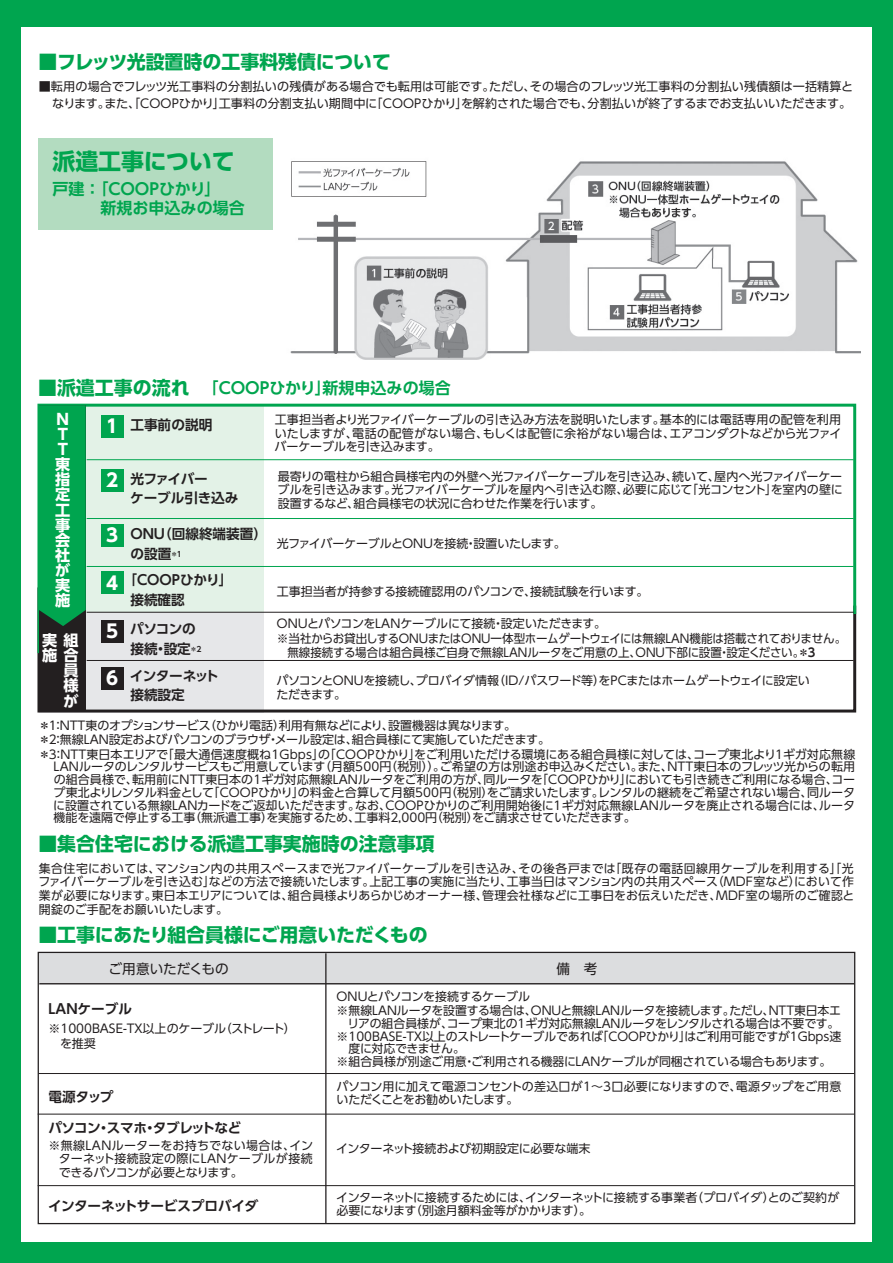
<style>
.page{position:relative;width:893px;height:1263px;background:#00a54f}
.page>*{position:absolute;margin:0;border:0;box-sizing:border-box;transform-origin:0 0}
.t1{font:700 22.95px "UD Shin Go Pro";color:#00a54f}
.t2{font:700 18.9px "UD Shin Go Pro";color:#00a54f}
.t3{font:700 18.15px "UD Shin Go Pro";color:#fff}
.t4{font:700 16.05px/19.6px "UD Shin Go Pro De";color:#00a54f}
.t5{font:700 15.15px/15.1px "UD Shin Go Pro";color:#fff;text-align:right}
.t6{font:700 13.65px/19.6px "UD Shin Go Pro De";letter-spacing:-.01em;color:#231f20}
.t7{font:700 13.65px "UD Shin Go Pro De";letter-spacing:-.04em;color:#231f20}
.t8{font:700 13.65px/19.6px "UD Shin Go Pro De";letter-spacing:-.03em;color:#231f20}
.t9{font:13.65px "UD Shin Go Pro";letter-spacing:-.005em;color:#231f20}
.t10{font:12.15px/16.6px "UD Shin Go Pro";letter-spacing:.01em;color:#231f20;text-align:right}
.t11{font:12px/13.6px "UD Shin Go Pro";letter-spacing:-.015em;color:#231f20}
.t12{font:12px "UD Shin Go Pro";letter-spacing:-.015em;color:#231f20;scale:.96 1}
.t13{font:12px "UD Shin Go Pro";letter-spacing:-.04em;color:#231f20}
.s1{font-family:"UD Shin Go Pro";font-size:18.9px}
.s2{font-family:"UD Shin Go Pro De";font-weight:700}
</style>
<div class="page">
<div style="left:21px;top:27px;width:851px;height:1215px;background:#fff"></div>
<div style="left:38px;top:139px;width:235px;height:91px;background:#b3dcc0"></div>
<svg style="left:37px;top:656px;width:820px;height:57px"></svg>
<svg style="left:37px;top:403px;width:820px;height:253px"></svg>
<div style="left:39px;top:405px;width:47px;height:306px;background:#231f20"></div>
<div style="left:39px;top:405px;width:47px;height:221px;background:#00a54f"></div>
<hr style="left:87px;top:459px;width:767px;height:1px;background:#00a54f">
<hr style="left:87px;top:518px;width:767px;height:1px;background:#00a54f">
<hr style="left:87px;top:566px;width:767px;height:1px;background:#00a54f">
<hr style="left:87px;top:612px;width:767px;height:1px;background:#231f20">
<hr style="left:87px;top:660px;width:767px;height:1px;background:#231f20">
<div style="left:101px;top:415px;width:22px;height:22px;background:#00a54f"></div>
<div style="left:101px;top:470px;width:22px;height:22px;background:#00a54f"></div>
<div style="left:101px;top:524px;width:22px;height:22px;background:#00a54f"></div>
<div style="left:101px;top:572px;width:22px;height:22px;background:#00a54f"></div>
<div style="left:101px;top:620px;width:22px;height:22px;background:#231f20"></div>
<div style="left:101px;top:667px;width:22px;height:23px;background:#231f20"></div>
<div style="left:38px;top:952px;width:817px;height:33px;background:#dcdddf"></div>
<hr style="left:39px;top:983px;width:815px;height:1px;background:#231f20">
<hr style="left:38px;top:1073px;width:816px;height:1px;background:#231f20">
<hr style="left:38px;top:1114px;width:816px;height:1px;background:#231f20">
<hr style="left:38px;top:1185px;width:816px;height:1px;background:#231f20">
<hr style="left:325px;top:953px;width:1px;height:271px;background:#231f20">
<img style="left:290px;top:161px;width:570px;height:198px">
<h2 class="t2" style="left:39px;top:46px;width:354px">■フレッツ光設置時の工事料残債について</h2>
<p class="t10" style="left:39px;top:78px;width:816px">■転用の場合でフレッツ光工事料の分割払いの残債がある場合でも転用は可能です。ただし、その場合のフレッツ光工事料の分割払い残債額は一括精算となります。また、「COOPひかり」工事料の分割支払い期間中に「COOPひかり」を解約された場合でも、分割払いが終了するまでお支払いいただきます。</p>
<h1 class="t1" style="left:53px;top:143px;width:184px">派遣工事について</h1>
<h3 class="t4" style="left:53px;top:178px;width:194px">戸建：「COOPひかり」<br>　　　新規お申込みの場合</h3>
<h3 class="t4" style="left:38px;top:377px;width:414px"><span class="s1">■派遣工事の流れ</span> 　「COOPひかり」新規申込みの場合</h3>
<p class="t5" style="left:55px;top:411px;width:17px;text-align:left">N<br>T<br>T東指定工事会社が実施</p>
<h3 class="t3" style="left:106px;top:411px;width:13px">1</h3>
<h3 class="t3" style="left:106px;top:466px;width:13px">2</h3>
<h3 class="t3" style="left:106px;top:520px;width:13px">3</h3>
<h3 class="t3" style="left:106px;top:568px;width:13px">4</h3>
<h3 class="t3" style="left:106px;top:616px;width:13px">5</h3>
<h3 class="t3" style="left:106px;top:663px;width:13px">6</h3>
<p class="t5" style="left:42px;top:632px;width:38px">実組施合員<br>様<br>が</p>
<p class="t6" style="left:130px;top:415px;width:83px">工事前の説明</p>
<p class="t6" style="left:130px;top:468px;width:110px">光ファイバー<br>ケーブル引き込み</p>
<p class="t6" style="left:130px;top:524px;width:138px">ONU（回線終端装置）の設置<sup>＊1</sup></p>
<p class="t6" style="left:130px;top:570px;width:103px;text-indent:-7px">「COOPひかり」接続確認</p>
<p class="t8" style="left:130px;top:619px;width:73px">パソコンの接続・設定<sup>＊2</sup></p>
<p class="t6" style="left:130px;top:665px;width:90px">インターネット接続設定</p>
<p class="t11" style="left:275px;top:412px;width:568px;text-align:justify">工事担当者より光ファイバーケーブルの引き込み方法を説明いたします。基本的には電話専用の配管を利用いたしますが、電話の配管がない場合、もしくは配管に余裕がない場合は、エアコンダクトなどから光ファイバーケーブルを引き込みます。</p>
<p class="t11" style="left:277px;top:469px;width:567px;text-align:justify">最寄りの電柱から組合員様宅内の外壁へ光ファイバーケーブルを引き込み、続いて、屋内へ光ファイバーケーブルを引き込みます。光ファイバーケーブルを屋内へ引き込む際、必要に応じて「光コンセント」を室内の壁に設置するなど、組合員様宅の状況に合わせた作業を行います。</p>
<p class="t13" style="left:277px;top:533px;width:291px">光ファイバーケーブルとＯＮＵを接続・設置いたします。</p>
<p class="t11" style="left:277px;top:584px;width:373px">工事担当者が持参する接続確認用のパソコンで、接続試験を行います。</p>
<p class="t11" style="left:276px;top:615px;width:572px;line-height:15.1px">ＯＮＵとパソコンをLANケーブルにて接続・設定いただきます。<br>※当社からお貸出しするONUまたはONU一体型ホームゲートウェイには無線LAN機能は搭載されておりません。</p>
<p class="t12" style="left:287px;top:642px;width:551px">無線接続する場合は組合員様ご自身で無線ＬＡＮルータをご用意の上、ONU下部に設置・設定ください。<span class="s2">＊3</span></p>
<p class="t11" style="left:277px;top:673px;width:535px">パソコンとONUを接続し、プロバイダ情報（ID/パスワード等）をPCまたはホームゲートウェイに設定いただきます。</p>
<p class="t11" style="left:38px;top:718px;width:818px;line-height:14.2px">＊1：NTT東のオプションサービス（ひかり電話）利用有無などにより、設置機器は異なります。<br>＊2：無線LAN設定およびパソコンのブラウザ・メール設定は、組合員様にて実施していただきます。<br>＊3：NTT東日本エリアで「最大通信速度概ね1Gbps」の「COOPひかり」をご利用いただける環境にある組合員様に対しては、コープ東北より1ギガ対応無線</p>
<p class="t11" style="left:53px;top:760px;width:803px;line-height:12.8px;text-align:justify">LANルータのレンタルサービスもご用意しています（月額500円（税別））。ご希望の方は別途お申込みください。また、NTT東日本のフレッツ光からの転用の組合員様で、転用前にNTT東日本の1ギガ対応無線LANルータをご利用の方が、同ルータを「COOPひかり」においても引き続きご利用になる場合、コープ東北よりレンタル料金として「COOPひかり」の料金と合算して月額500円（税別）をご請求いたします。レンタルの継続をご希望されない場合、同ルータに設置されている無線LANカードをご返却いただきます。なお、COOPひかりのご利用開始後に1ギガ対応無線LANルータを廃止される場合には、ルータ機能を遠隔で停止する工事（無派遣工事）を実施するため、工事料2,000円（税別）をご請求させていただきます。</p>
<h2 class="t2" style="left:38px;top:828px;width:398px">■集合住宅における派遣工事実施時の注意事項</h2>
<p class="t11" style="left:38px;top:861px;width:818px;text-align:justify">集合住宅においては、マンション内の共用スペースまで光ファイバーケーブルを引き込み、その後各戸までは「既存の電話回線用ケーブルを利用する」「光ファイバーケーブルを引き込む」などの方法で接続いたします。上記工事の実施に当たり、工事当日はマンション内の共用スペース（MDF室など）において作業が必要になります。東日本エリアについては、組合員様よりあらかじめオーナー様、管理会社様などに工事日をお伝えいただき、MDF室の場所のご確認と開錠のご手配をお願いいたします。</p>
<h2 class="t2" style="left:38px;top:919px;width:391px">■工事にあたり組合員様にご用意いただくもの</h2>
<p class="t9" style="left:108px;top:958px;width:122px">ご用意いただくもの</p>
<p class="t9" style="left:556px;top:958px;width:43px">備　考</p>
<p class="t11" style="left:337px;top:989px;width:506px;line-height:14.2px">ONUとパソコンを接続するケーブル<br>※無線LANルータを設置する場合は、ONUと無線LANルータを接続します。ただし、NTT東日本エ</p>
<p class="t11" style="left:348px;top:1016px;width:493px">リアの組合員様が、コープ東北の1ギガ対応無線LANルータをレンタルされる場合は不要です。</p>
<p class="t11" style="left:337px;top:1029px;width:506px">※100BASE-TX以上のストレートケーブルであれば「COOPひかり」はご利用可能ですが1Gbps速</p>
<p class="t11" style="left:349px;top:1042px;width:118px">度に対応できません。</p>
<p class="t11" style="left:337px;top:1054px;width:496px">※組合員様が別途ご用意・ご利用される機器にLANケーブルが同梱されている場合もあります。</p>
<p class="t11" style="left:336px;top:1079px;width:506px">パソコン用に加えて電源コンセントの差込口が1～3口必要になりますので、電源タップをご用意いただくことをお勧めいたします。</p>
<p class="t11" style="left:336px;top:1141px;width:256px">インターネット接続および初期設定に必要な端末</p>
<p class="t11" style="left:336px;top:1190px;width:505px">インターネットに接続するためには、インターネットに接続する事業者（プロバイダ）とのご契約が必要になります（別途月額料金等がかかります）。</p>
<p class="t6" style="left:48px;top:999px;width:85px">LANケーブル</p>
<p class="t11" style="left:48px;top:1021px;width:249px;line-height:15.1px">※1000BASE-TX以上のケーブル（ストレート）　を推奨</p>
<p class="t6" style="left:48px;top:1086px;width:67px">電源タップ</p>
<p class="t7" style="left:48px;top:1117px;width:194px">パソコン・スマホ・タブレットなど</p>
<p class="t11" style="left:59px;top:1138px;width:256px;text-align:justify;text-indent:-10px">※無線LANルーターをお持ちでない場合は、インターネット接続設定の際にLANケーブルが接続できるパソコンが必要となります。</p>
<p class="t6" style="left:48px;top:1196px;width:212px">インターネットサービスプロバイダ</p>
</div>
